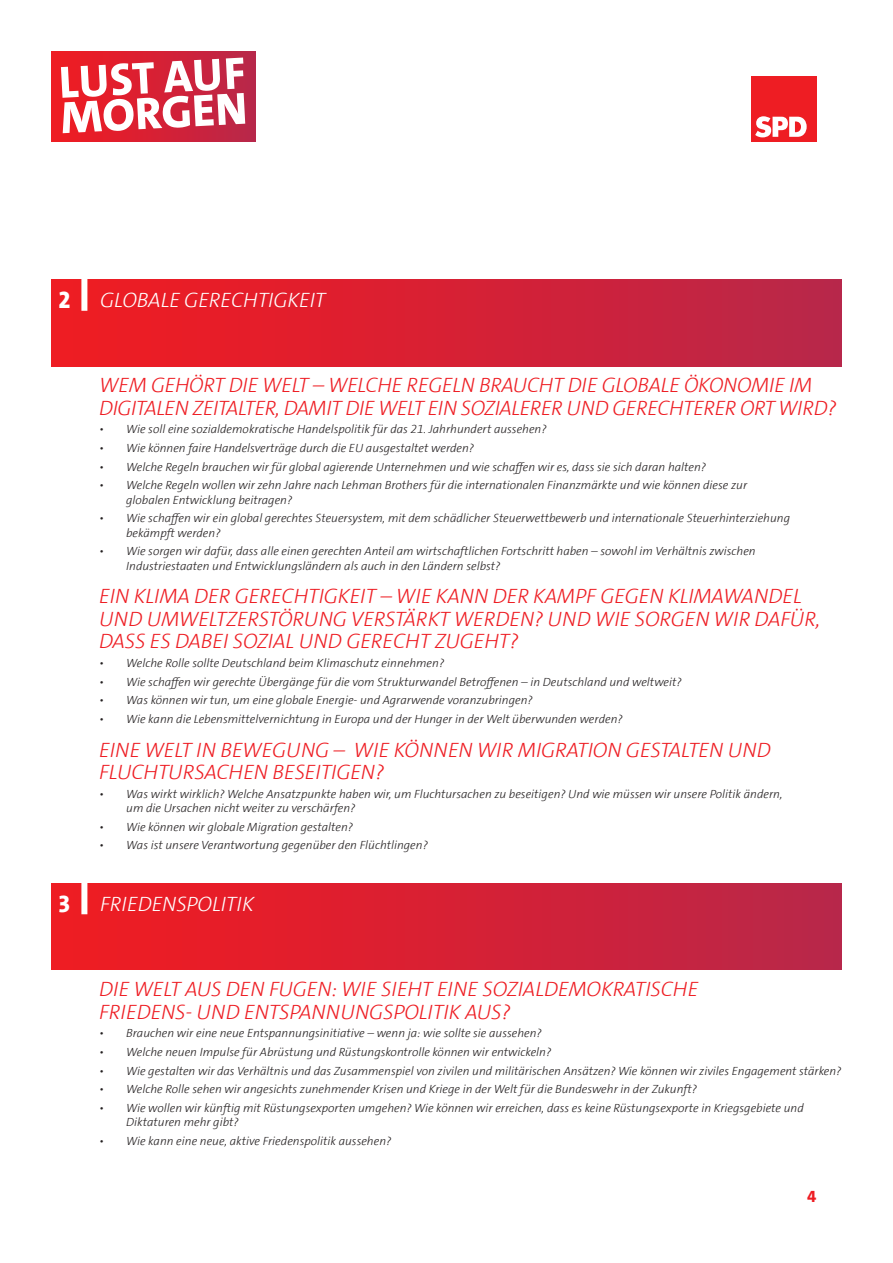
<style>
.page{position:relative;width:893px;height:1263px;background:#fff}
.page>*{position:absolute;margin:0;border:0;box-sizing:border-box;transform-origin:0 0}
.t1{font:800 24px "SPD The Sans Versal";color:#fff}
.t2{font:italic 300 21px/22.5px "SPD The Sans Versal";letter-spacing:-.005em;color:#ee1d23}
.t3{font:italic 300 21px "SPD The Sans Versal";letter-spacing:-.005em;color:#fff}
.t4{font:800 16.5px "SPD The Sans Versal";color:#ee1d23}
.t5{font:italic 300 12px/14.4px "SPD The Sans";color:#231f20}
.s1{font-weight:800;font-style:normal;font-size:24px}
</style>
<div class="page">
<div style="left:751px;top:76px;width:65px;height:66px;background:#ee1d23"></div>
<svg style="left:755px;top:116px;width:52px;height:21px"></svg>
<div style="left:51px;top:51px;width:204px;height:91px;background:linear-gradient(to right,#f21b20,#ba274a)"></div>
<svg style="left:61px;top:58px;width:184px;height:75px"></svg>
<div style="left:51px;top:280px;width:791px;height:86px;background:linear-gradient(to right,#f21b20,#ba2649)"></div>
<div style="left:81px;top:280px;width:6px;height:31px;background:#fff"></div>
<div style="left:51px;top:883px;width:791px;height:86px;background:linear-gradient(to right,#f21b20,#ba2649)"></div>
<div style="left:81px;top:883px;width:6px;height:31px;background:#fff"></div>
<h2 class="t3" style="left:58px;top:287px;width:269px"><span class="s1">2</span> GLOBALE GERECHTIGKEIT</h2>
<h2 class="t2" style="left:99px;top:374px;width:739px">WEM GEHÖRT DIE WELT – WELCHE REGELN BRAUCHT DIE GLOBALE ÖKONOMIE IM<br>DIGITALEN ZEITALTER, DAMIT DIE WELT EIN SOZIALERER UND GERECHTERER ORT WIRD?</h2>
<p class="t5" style="left:99px;top:422px;width:449px">• Wie soll eine sozialdemokratische Handelspolitik für das 21. Jahrhundert aussehen?</p>
<p class="t5" style="left:99px;top:441px;width:376px">• Wie können faire Handelsverträge durch die EU ausgestaltet werden?</p>
<p class="t5" style="left:99px;top:459px;width:608px">• Welche Regeln brauchen wir für global agierende Unternehmen und wie schaffen wir es, dass sie sich daran halten?</p>
<p class="t5" style="left:126px;top:478px;width:622px;text-indent:-27px">• Welche Regeln wollen wir zehn Jahre nach Lehman Brothers für die internationalen Finanzmärkte und wie können diese zur globalen Entwicklung beitragen?</p>
<p class="t5" style="left:126px;top:511px;width:665px;text-indent:-27px">• Wie schaffen wir ein global gerechtes Steuersystem, mit dem schädlicher Steuerwettbewerb und internationale Steuerhinterziehung bekämpft werden?</p>
<p class="t5" style="left:126px;top:544px;width:631px;text-indent:-27px">• Wie sorgen wir dafür, dass alle einen gerechten Anteil am wirtschaftlichen Fortschritt haben – sowohl im Verhältnis zwischen<br>Industriestaaten und Entwicklungsländern als auch in den Ländern selbst?</p>
<h2 class="t2" style="left:99px;top:585px;width:723px">EIN KLIMA DER GERECHTIGKEIT – WIE KANN DER KAMPF GEGEN KLIMAWANDEL<br>UND UMWELTZERSTÖRUNG VERSTÄRKT WERDEN? UND WIE SORGEN WIR DAFÜR,<br>DASS ES DABEI SOZIAL UND GERECHT ZUGEHT?</h2>
<p class="t5" style="left:99px;top:656px;width:346px">• Welche Rolle sollte Deutschland beim Klimaschutz einnehmen?</p>
<p class="t5" style="left:99px;top:675px;width:584px">• Wie schaffen wir gerechte Übergänge für die vom Strukturwandel Betroffenen – in Deutschland und weltweit?</p>
<p class="t5" style="left:99px;top:693px;width:435px">• Was können wir tun, um eine globale Energie- und Agrarwende voranzubringen?</p>
<p class="t5" style="left:99px;top:712px;width:525px">• Wie kann die Lebensmittelvernichtung in Europa und der Hunger in der Welt überwunden werden?</p>
<h2 class="t2" style="left:99px;top:738px;width:673px">EINE WELT IN BEWEGUNG – WIE KÖNNEN WIR MIGRATION GESTALTEN UND<br>FLUCHTURSACHEN BESEITIGEN?</h2>
<p class="t5" style="left:126px;top:786px;width:658px;text-indent:-27px">• Was wirkt wirklich? Welche Ansatzpunkte haben wir, um Fluchtursachen zu beseitigen? Und wie müssen wir unsere Politik ändern, um die Ursachen nicht weiter zu verschärfen?</p>
<p class="t5" style="left:99px;top:819px;width:255px">• Wie können wir globale Migration gestalten?</p>
<p class="t5" style="left:99px;top:838px;width:330px">• Was ist unsere Verantwortung gegenüber den Flüchtlingen?</p>
<h1 class="t1" style="left:58px;top:888px;width:13px">3</h1>
<h2 class="t3" style="left:100px;top:890px;width:155px">FRIEDENSPOLITIK</h2>
<h2 class="t2" style="left:99px;top:978px;width:601px">DIE WELT AUS DEN FUGEN: WIE SIEHT EINE SOZIALDEMOKRATISCHE<br>FRIEDENS- UND ENTSPANNUNGSPOLITIK AUS?</h2>
<p class="t5" style="left:99px;top:1026px;width:444px">• Brauchen wir eine neue Entspannungsinitiative – wenn ja: wie sollte sie aussehen?</p>
<p class="t5" style="left:99px;top:1045px;width:453px">• Welche neuen Impulse für Abrüstung und Rüstungskontrolle können wir entwickeln?</p>
<p class="t5" style="left:99px;top:1063px;width:744px">• Wie gestalten wir das Verhältnis und das Zusammenspiel von zivilen und militärischen Ansätzen? Wie können wir ziviles Engagement stärken?</p>
<p class="t5" style="left:99px;top:1082px;width:599px">• Welche Rolle sehen wir angesichts zunehmender Krisen und Kriege in der Welt für die Bundeswehr in der Zukunft?</p>
<p class="t5" style="left:126px;top:1101px;width:679px;text-indent:-27px">• Wie wollen wir künftig mit Rüstungsexporten umgehen? Wie können wir erreichen, dass es keine Rüstungsexporte in Kriegsgebiete und<br>Diktaturen mehr gibt?</p>
<p class="t5" style="left:99px;top:1134px;width:294px">• Wie kann eine neue, aktive Friedenspolitik aussehen?</p>
<h3 class="t4" style="left:807px;top:1186px;width:11px">4</h3>
</div>
